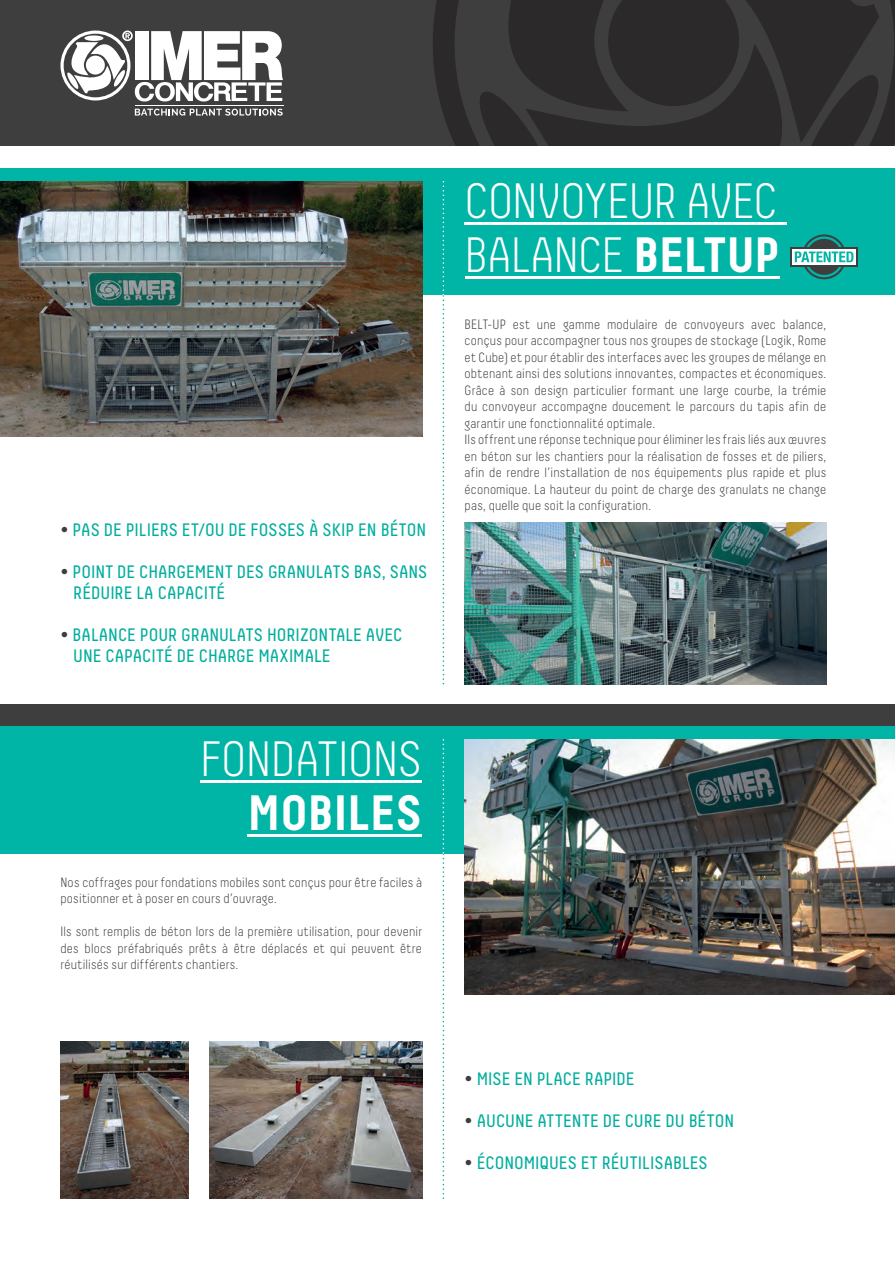
<style>
.page{position:relative;width:895px;height:1264px;background:#fff}
.page>*{position:absolute;margin:0;border:0;box-sizing:border-box;transform-origin:0 0}
.t1{font:300 49.5px/54px "Decima";letter-spacing:-.02em;color:#fff}
.t2{font:700 49.5px "Decima";letter-spacing:-.01em;color:#fff}
.t3{font:18px/21px "Decima";color:#00ae9e}
.t4{font:300 13.5px/16.5px "Decima";letter-spacing:.015em;color:#3e3e3f}
.s1{color:#3e3e3f}
.s2{font-weight:700}
</style>
<div class="page">
<div style="left:0;top:0;width:894px;height:146px;background:#3e3e3f"></div>
<svg style="left:433px;top:0;width:461px;height:146px;fill:#2b292a"></svg>
<svg style="left:60px;top:31px;width:223px;height:71px"></svg>
<hr style="left:135px;top:105px;width:148px;height:1px;background:#fff">
<svg style="left:135px;top:109px;width:147px;height:7px"></svg>
<div style="left:0;top:168px;width:894px;height:127px;background:#00b4a6"></div>
<div style="left:0;top:726px;width:894px;height:127px;background:#00b4a6"></div>
<div style="left:0;top:704px;width:894px;height:22px;background:#3e3e3f"></div>
<img style="left:464px;top:523px;width:362px;height:161px">
<img style="left:0;top:181px;width:422px;height:255px">
<img style="left:464px;top:739px;width:430px;height:255px">
<img style="left:60px;top:1041px;width:128px;height:158px">
<img style="left:209px;top:1041px;width:213px;height:158px">
<svg style="left:442px;top:181px;width:2px;height:503px"></svg>
<svg style="left:442px;top:739px;width:2px;height:460px"></svg>
<hr style="left:464px;top:222px;width:323px;height:2px;background:#fff">
<hr style="left:464px;top:276px;width:315px;height:2px;background:#fff">
<hr style="left:200px;top:780px;width:222px;height:3px;background:#fff">
<hr style="left:247px;top:834px;width:175px;height:3px;background:#fff">
<svg style="left:790px;top:247px;width:67px;height:20px"></svg>
<svg style="left:792px;top:249px;width:63px;height:16px"></svg>
<svg style="left:794px;top:234px;width:59px;height:45px"></svg>
<h2 class="t3" style="left:60px;top:519px;width:367px"><span class="s1">•</span> PAS DE PILIERS ET/OU DE FOSSES À SKIP EN BÉTON</h2>
<h2 class="t3" style="left:73px;top:561px;width:355px;text-indent:-13px"><span class="s1">•</span> POINT DE CHARGEMENT DES GRANULATS BAS, SANS<br>RÉDUIRE LA CAPACITÉ</h2>
<h2 class="t3" style="left:73px;top:624px;width:330px;text-indent:-13px"><span class="s1">•</span> BALANCE POUR GRANULATS HORIZONTALE AVEC<br>UNE CAPACITÉ DE CHARGE MAXIMALE</h2>
<h1 class="t1" style="left:200px;top:732px;width:223px">FONDATIONS</h1>
<h1 class="t2" style="left:247px;top:784px;width:176px">MOBILES</h1>
<p class="t4" style="left:60px;top:874px;width:363px">Nos coffrages pour fondations mobiles sont conçus pour être faciles à positionner et à poser en cours d’ouvrage.</p>
<p class="t4" style="left:60px;top:923px;width:363px;text-align:justify">Ils sont remplis de béton lors de la première utilisation, pour devenir des blocs préfabriqués prêts à être déplacés et qui peuvent être réutilisés sur différents chantiers.</p>
<h1 class="t1" style="left:464px;top:174px;width:316px">CONVOYEUR AVEC<br>BALANCE <span class="s2">BELTUP</span></h1>
<p class="t4" style="left:464px;top:316px;width:363px">BELT-UP est une gamme modulaire de convoyeurs avec balance, conçus pour accompagner tous nos groupes de stockage (Logik, Rome et Cube) et pour établir des interfaces avec les groupes de mélange en obtenant ainsi des solutions innovantes, compactes et économiques.<br>Grâce à son design particulier formant une large courbe, la trémie du convoyeur accompagne doucement le parcours du tapis afin de garantir une fonctionnalité optimale.<br>Ils offrent une réponse technique pour éliminer les frais liés aux œuvres en béton sur les chantiers pour la réalisation de fosses et de piliers, afin de rendre l’installation de nos équipements plus rapide et plus économique. La hauteur du point de charge des granulats ne change pas, quelle que soit la configuration.</p>
<h2 class="t3" style="left:464px;top:1068px;width:171px"><span class="s1">•</span> MISE EN PLACE RAPIDE</h2>
<h2 class="t3" style="left:464px;top:1110px;width:271px"><span class="s1">•</span> AUCUNE ATTENTE DE CURE DU BÉTON</h2>
<h2 class="t3" style="left:464px;top:1152px;width:244px"><span class="s1">•</span> ÉCONOMIQUES ET RÉUTILISABLES</h2>
</div>
